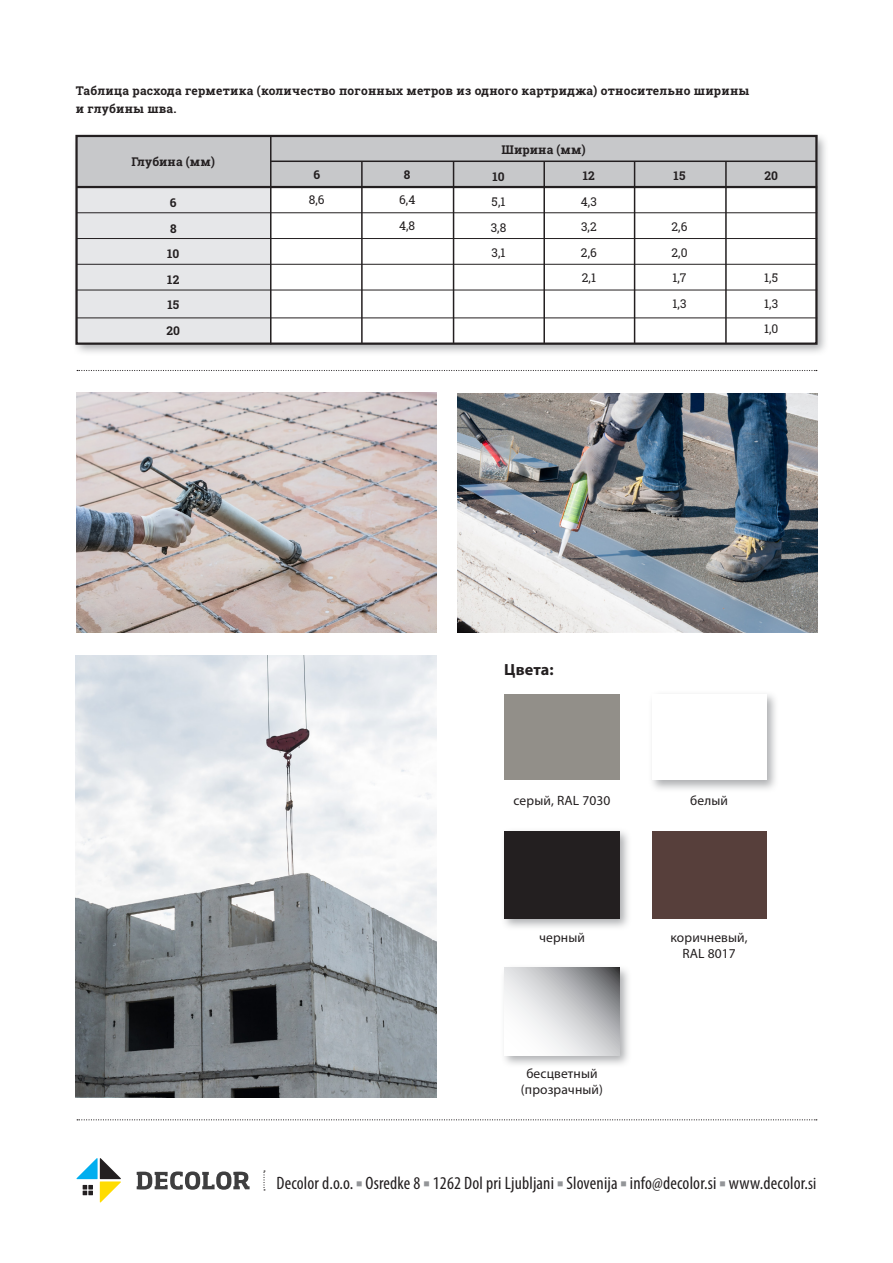
<style>
.page{position:relative;width:893px;height:1263px;background:#fff}
.page>*{position:absolute;margin:0;border:0;box-sizing:border-box;transform-origin:0 0}
.t1{font:condensed 18px "Myriad Pro";letter-spacing:.01em;color:#231f20}
.t2{font:700 16.2px "Myriad Pro";letter-spacing:.005em;color:#231f20}
.t3{font:13.5px/16.2px "Myriad Pro";letter-spacing:.01em;color:#231f20;text-align:center}
.t4{font:700 12px "Roboto Slab";letter-spacing:.02em;color:#231f20}
.t5{font:12px "Roboto Slab";color:#231f20}
.s1{color:#939598}
.s2{font-size:17.1px}
</style>
<div class="page">
<div style="left:73px;top:132px;width:756px;height:224px;background:#939598;opacity:.75"></div>
<div style="left:77px;top:136px;width:739px;height:208px;background:#fff"></div>
<div style="left:76px;top:135px;width:195px;height:208px;background:#e6e7e9"></div>
<div style="left:76px;top:135px;width:741px;height:53px;background:#c7c8ca"></div>
<svg style="left:77px;top:1119px;width:740px;height:1px"></svg>
<svg style="left:137px;top:1171px;width:113px;height:19px"></svg>
<svg style="left:77px;top:1158px;width:44px;height:44px"></svg>
<svg style="left:263px;top:1170px;width:2px;height:20px"></svg>
<div style="left:75px;top:135px;width:743px;height:210px;border:2px solid #231f20"></div>
<hr style="left:361px;top:162px;width:2px;height:181px;background:#231f20">
<hr style="left:453px;top:162px;width:1px;height:181px;background:#231f20">
<hr style="left:543px;top:161px;width:2px;height:182px;background:#231f20">
<hr style="left:634px;top:161px;width:1px;height:182px;background:#231f20">
<hr style="left:270px;top:135px;width:2px;height:209px;background:#231f20">
<hr style="left:77px;top:290px;width:740px;height:1px;background:#231f20">
<hr style="left:77px;top:186px;width:740px;height:2px;background:#231f20">
<hr style="left:77px;top:212px;width:740px;height:1px;background:#231f20">
<hr style="left:77px;top:238px;width:740px;height:1px;background:#231f20">
<hr style="left:77px;top:264px;width:740px;height:1px;background:#231f20">
<hr style="left:270px;top:161px;width:546px;height:1px;background:#231f20">
<hr style="left:77px;top:317px;width:740px;height:1px;background:#231f20">
<hr style="left:725px;top:161px;width:2px;height:182px;background:#231f20">
<div style="left:504px;top:694px;width:116px;height:86px;background:#928f89"></div>
<div style="left:648px;top:690px;width:131px;height:103px;background:#939598;opacity:.75"></div>
<div style="left:652px;top:694px;width:114px;height:86px;background:#fff"></div>
<div style="left:500px;top:827px;width:132px;height:105px;background:#939598;opacity:.75"></div>
<div style="left:504px;top:831px;width:116px;height:88px;background:#231f20"></div>
<div style="left:652px;top:831px;width:114px;height:88px;background:#573f3b"></div>
<div style="left:500px;top:964px;width:132px;height:104px;background:#939598;opacity:.75"></div>
<svg style="left:504px;top:968px;width:116px;height:87px"></svg>
<img style="left:77px;top:392px;width:360px;height:241px">
<img style="left:457px;top:393px;width:361px;height:239px">
<img style="left:75px;top:656px;width:362px;height:442px">
<svg style="left:77px;top:370px;width:740px;height:1px"></svg>
<p class="t4" style="left:76px;top:82px;width:675px">Tаблица расхода герметика (количество погонных метров из одного картриджа) относительно ширины</p>
<p class="t4" style="left:76px;top:100px;width:102px">и глубины шва.</p>
<p class="t4" style="left:501px;top:141px;width:86px">Ширина (мм)</p>
<p class="t4" style="left:313px;top:166px;width:8px">6</p>
<p class="t5" style="left:309px;top:191px;width:17px">8,6</p>
<p class="t4" style="left:131px;top:153px;width:85px">Глубина (мм)</p>
<p class="t4" style="left:170px;top:195px;width:8px">6</p>
<p class="t4" style="left:170px;top:220px;width:8px">8</p>
<p class="t4" style="left:167px;top:246px;width:14px">10</p>
<p class="t4" style="left:167px;top:271px;width:14px">12</p>
<p class="t4" style="left:167px;top:297px;width:13px">15</p>
<p class="t4" style="left:166px;top:322px;width:15px">20</p>
<p class="t4" style="left:404px;top:166px;width:8px">8</p>
<p class="t5" style="left:399px;top:191px;width:18px">6,4</p>
<p class="t5" style="left:399px;top:217px;width:18px">4,8</p>
<p class="t4" style="left:583px;top:167px;width:14px">12</p>
<p class="t5" style="left:581px;top:193px;width:18px">4,3</p>
<p class="t5" style="left:581px;top:218px;width:17px">3,2</p>
<p class="t5" style="left:581px;top:244px;width:17px">2,6</p>
<p class="t5" style="left:582px;top:269px;width:16px">2,1</p>
<p class="t4" style="left:674px;top:167px;width:13px">15</p>
<p class="t4" style="left:492px;top:168px;width:14px">10</p>
<p class="t5" style="left:492px;top:194px;width:15px">5,1</p>
<p class="t5" style="left:491px;top:219px;width:17px">3,8</p>
<p class="t5" style="left:491px;top:245px;width:16px">3,1</p>
<p class="t5" style="left:671px;top:218px;width:17px">2,6</p>
<p class="t5" style="left:671px;top:244px;width:18px">2,0</p>
<p class="t5" style="left:672px;top:269px;width:16px">1,7</p>
<p class="t5" style="left:672px;top:295px;width:16px">1,3</p>
<p class="t4" style="left:764px;top:167px;width:15px">20</p>
<p class="t5" style="left:764px;top:269px;width:15px">1,5</p>
<p class="t5" style="left:764px;top:295px;width:16px">1,3</p>
<p class="t5" style="left:764px;top:320px;width:16px">1,0</p>
<p class="t2" style="left:504px;top:659px;width:51px">Цвета:</p>
<p class="t3" style="left:513px;top:792px;width:98px">серый, RAL 7030</p>
<p class="t3" style="left:690px;top:792px;width:39px">белый</p>
<p class="t3" style="left:539px;top:929px;width:47px">черный</p>
<p class="t3" style="left:670px;top:929px;width:79px">коричневый,</p>
<p class="t3" style="left:682px;top:945px;width:55px">RAL 8017</p>
<p class="t3" style="left:521px;top:1065px;width:84px">бесцветный (прозрачный)</p>
<p class="t1" style="left:276px;top:1172px;width:542px">Decolor d.o.o. <span class="s1">■</span> Osredke 8 <span class="s1">■</span> 1262 Dol pri Ljubljani <span class="s1">■</span> Slovenija <span class="s1">■</span> info@decolor.si <span class="s1">■</span> www.decolor.<span class="s2">si</span></p>
</div>
